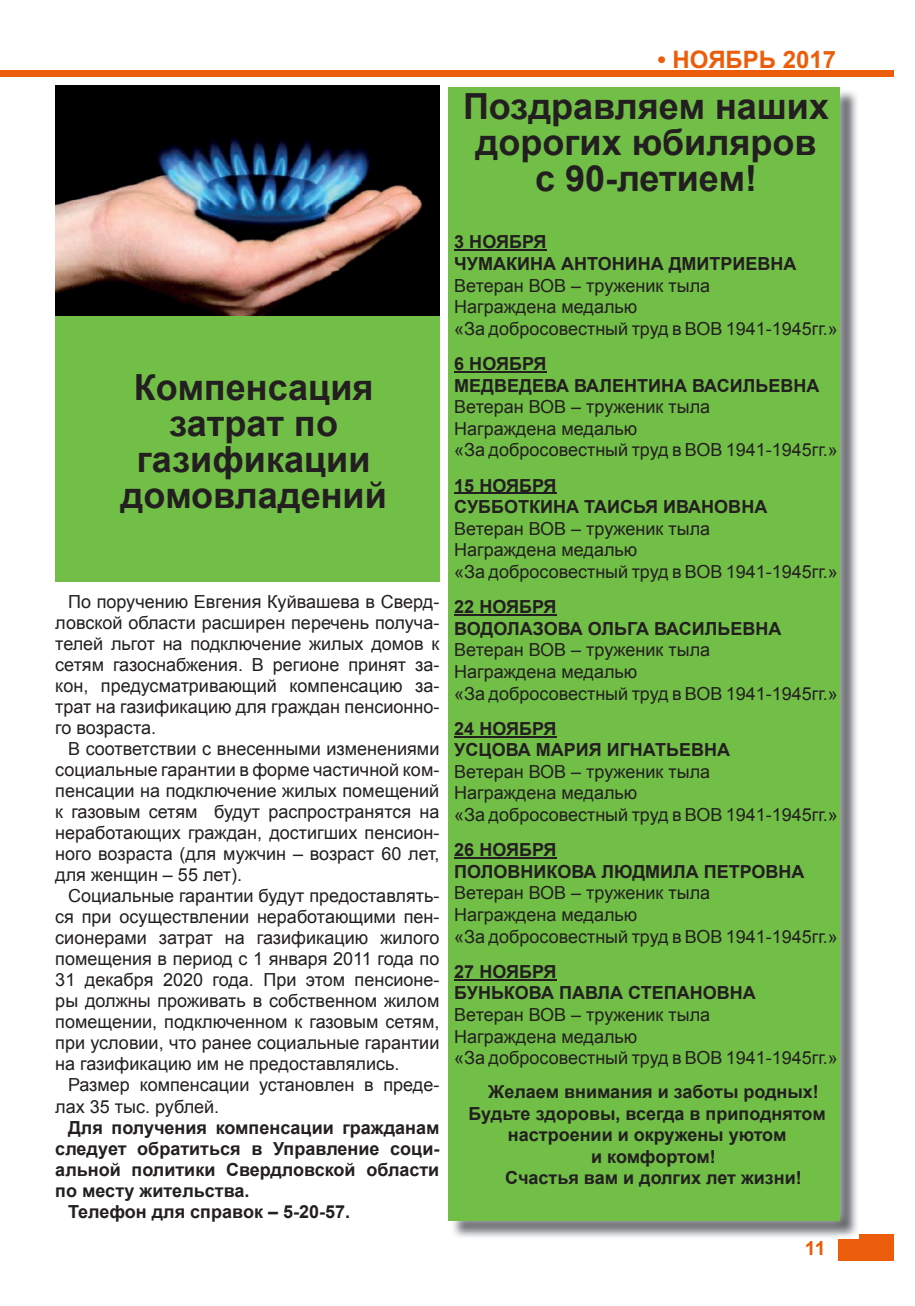
<style>
.page{position:relative;width:915px;height:1306px;background:#fff}
.page>*{position:absolute;margin:0;border:0;box-sizing:border-box;transform-origin:0 0}
.t1{font:700 36px/36px "Arial";color:#231f20;text-align:center}
.t2{font:700 24px "Arial";color:#eb5d0b}
.t3{font:700 19.5px "Arial";color:#eb5d0b}
.t4{font:18px/21px "Arial";color:#231f20}
.t5{font:700 18px/21.6px "Arial";color:#231f20}
</style>
<div class="page">
<div style="left:838px;top:1234px;width:55px;height:27px;background:#eb5d0b"></div>
<div style="left:0;top:70px;width:893px;height:6px;background:#eb5d0b"></div>
<img style="left:454px;top:91px;width:403px;height:1146px">
<img style="left:838px;top:1234px;width:20px;height:4px">
<img style="left:451px;top:505px;width:398px;height:725px">
<img style="left:839px;top:90px;width:10px;height:415px">
<div style="left:449px;top:87px;width:390px;height:1133px;background:#72bf48"></div>
<div style="left:55px;top:87px;width:384px;height:494px;background:#72bf48"></div>
<hr style="left:454px;top:249px;width:92px;height:2px;background:#231f20">
<hr style="left:454px;top:371px;width:92px;height:2px;background:#231f20">
<hr style="left:454px;top:492px;width:102px;height:2px;background:#231f20">
<hr style="left:454px;top:614px;width:102px;height:2px;background:#231f20">
<hr style="left:454px;top:735px;width:102px;height:2px;background:#231f20">
<hr style="left:454px;top:857px;width:102px;height:2px;background:#231f20">
<hr style="left:454px;top:978px;width:102px;height:2px;background:#231f20">
<img style="left:55px;top:85px;width:384px;height:230px">
<h2 class="t2" style="left:657px;top:44px;width:180px">• НОЯБРЬ 2017</h2>
<h1 class="t1" style="left:463px;top:89px;width:367px">Поздравляем наших дорогих юбиляров с 90-летием!</h1>
<h1 class="t1" style="left:121px;top:370px;width:267px">Компенсация затрат по газификации домовладений</h1>
<p class="t4" style="left:55px;top:591px;width:385px;text-align:justify;text-indent:13px">По поручению Евгения Куйвашева в Сверд&shy;ловской области расширен перечень получа&shy;телей льгот на подключение жилых домов к сетям газоснабжения. В регионе принят за&shy;кон, предусматривающий компенсацию за&shy;трат на газификацию для граждан пенсионно&shy;го возраста.</p>
<p class="t4" style="left:55px;top:738px;width:385px;text-align:justify;text-indent:13px">В соответствии с внесенными изменениями социальные гарантии в форме частичной ком&shy;пенсации на подключение жилых помещений к газовым сетям будут распространятся на неработающих граждан, достигших пенсион&shy;ного возраста (для мужчин – возраст 60 лет, для женщин – 55 лет).</p>
<p class="t4" style="left:55px;top:885px;width:385px;text-align:justify;text-indent:13px">Социальные гарантии будут предоставлять&shy;ся при осуществлении неработающими пен&shy;сионерами затрат на газификацию жилого помещения в период с 1 января 2011 года по 31 декабря 2020 года. При этом пенсионе&shy;ры должны проживать в собственном жилом помещении, подключенном к газовым сетям, при условии, что ранее социальные гарантии на газификацию им не предоставлялись.</p>
<p class="t4" style="left:55px;top:1074px;width:385px;text-indent:13px">Размер компенсации установлен в преде&shy;лах 35 тыс. рублей.</p>
<p class="t5" style="left:68px;top:1116px;width:373px">Для получения компенсации гражданам</p>
<p class="t5" style="left:55px;top:1137px;width:385px">следует обратиться в Управление соци-</p>
<p class="t5" style="left:55px;top:1158px;width:385px">альной политики Свердловской области</p>
<p class="t5" style="left:55px;top:1179px;width:196px">по месту жительства.</p>
<p class="t5" style="left:68px;top:1201px;width:283px">Телефон для справок – 5-20-57.</p>
<p class="t5" style="left:454px;top:232px;width:343px">3 НОЯБРЯ<br>ЧУМАКИНА АНТОНИНА ДМИТРИЕВНА</p>
<p class="t4" style="left:454px;top:275px;width:385px;line-height:21.6px">Ветеран ВОВ – труженик тыла<br>Награждена медалью<br>«За добросовестный труд в ВОВ 1941-1945гг.»</p>
<p class="t5" style="left:454px;top:353px;width:366px">6 НОЯБРЯ<br>МЕДВЕДЕВА ВАЛЕНТИНА ВАСИЛЬЕВНА</p>
<p class="t4" style="left:454px;top:396px;width:385px;line-height:21.6px">Ветеран ВОВ – труженик тыла<br>Награждена медалью<br>«За добросовестный труд в ВОВ 1941-1945гг.»</p>
<p class="t5" style="left:454px;top:475px;width:314px">15 НОЯБРЯ<br>СУББОТКИНА ТАИСЬЯ ИВАНОВНА</p>
<p class="t4" style="left:454px;top:518px;width:385px;line-height:21.6px">Ветеран ВОВ – труженик тыла<br>Награждена медалью<br>«За добросовестный труд в ВОВ 1941-1945гг.»</p>
<p class="t5" style="left:454px;top:596px;width:328px">22 НОЯБРЯ<br>ВОДОЛАЗОВА ОЛЬГА ВАСИЛЬЕВНА</p>
<p class="t4" style="left:454px;top:639px;width:385px;line-height:21.6px">Ветеран ВОВ – труженик тыла<br>Награждена медалью<br>«За добросовестный труд в ВОВ 1941-1945гг.»</p>
<p class="t5" style="left:454px;top:718px;width:277px">24 НОЯБРЯ<br>УСЦОВА МАРИЯ ИГНАТЬЕВНА</p>
<p class="t4" style="left:454px;top:761px;width:385px;line-height:21.6px">Ветеран ВОВ – труженик тыла<br>Награждена медалью<br>«За добросовестный труд в ВОВ 1941-1945гг.»</p>
<p class="t5" style="left:454px;top:839px;width:351px">26 НОЯБРЯ<br>ПОЛОВНИКОВА ЛЮДМИЛА ПЕТРОВНА</p>
<p class="t4" style="left:454px;top:882px;width:385px;line-height:21.6px">Ветеран ВОВ – труженик тыла<br>Награждена медалью<br>«За добросовестный труд в ВОВ 1941-1945гг.»</p>
<p class="t5" style="left:454px;top:961px;width:303px">27 НОЯБРЯ<br>БУНЬКОВА ПАВЛА СТЕПАНОВНА</p>
<p class="t4" style="left:454px;top:1004px;width:385px;line-height:21.6px">Ветеран ВОВ – труженик тыла<br>Награждена медалью<br>«За добросовестный труд в ВОВ 1941-1945гг.»</p>
<p class="t5" style="left:488px;top:1081px;width:332px">Желаем внимания и заботы родных!</p>
<p class="t5" style="left:468px;top:1102px;width:358px">Будьте здоровы, всегда в приподнятом</p>
<p class="t5" style="left:507px;top:1124px;width:280px">настроении и окружены уютом</p>
<p class="t5" style="left:591px;top:1146px;width:126px">и комфортом!</p>
<p class="t5" style="left:505px;top:1167px;width:298px">Счастья вам и долгих лет жизни!</p>
<p class="t3" style="left:804px;top:1235px;width:22px">11</p>
</div>
